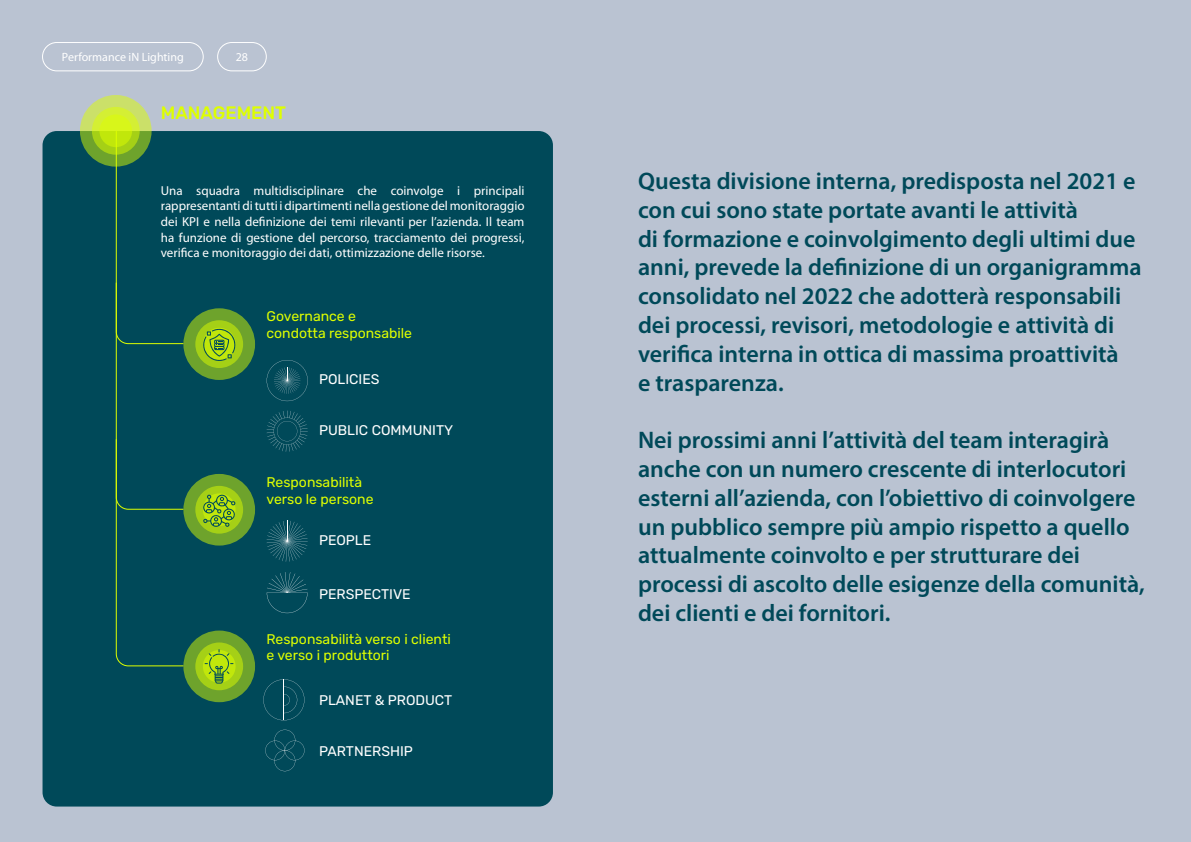
<style>
.page{position:relative;width:1191px;height:842px;background:#fff}
.page>*{position:absolute;margin:0;border:0;box-sizing:border-box;transform-origin:0 0}
.t1{font:600 24px/28.8px "Myriad Pro";color:#004959}
.t2{font:300 18px "Rubik";color:#deff00}
.t3{font:14px/16.8px "Rubik";color:#deff00}
.t4{font:14px "Rubik";color:#fff}
.t5{font:13px/15.6px "Myriad Pro";color:#fff;text-align:justify}
.t6{font:12px "Myriad Pro";color:#fff}
</style>
<div class="page">
<div style="left:0;top:0;width:595px;height:842px;background:#bac3d2"></div>
<div style="left:595px;top:0;width:596px;height:842px;background:#bac3d2"></div>
<div style="left:42px;top:42px;width:162px;height:29px;border:1px solid #fff;border-radius:14px"></div>
<div style="left:217px;top:42px;width:50px;height:29px;border:1px solid #fff;border-radius:14px"></div>
<div style="left:43px;top:131px;width:510px;height:675px;background:#004959;border-radius:14px"></div>
<svg style="left:80px;top:95px;width:72px;height:72px;background:#abcb55"></svg>
<svg style="left:92px;top:107px;width:48px;height:48px"></svg>
<div style="left:183px;top:308px;width:72px;height:72px;background:#6ea32c;border-radius:50%"></div>
<div style="left:195px;top:320px;width:48px;height:48px;background:#a5d016;border-radius:50%"></div>
<div style="left:183px;top:474px;width:72px;height:72px;background:#6ea32c;border-radius:50%"></div>
<svg style="left:195px;top:486px;width:48px;height:48px"></svg>
<div style="left:183px;top:630px;width:72px;height:72px;background:#6ea32c;border-radius:50%"></div>
<svg style="left:195px;top:642px;width:48px;height:48px"></svg>
<svg style="left:115px;top:130px;width:69px;height:537px"></svg>
<svg style="left:267px;top:411px;width:41px;height:41px"></svg>
<svg style="left:267px;top:360px;width:41px;height:41px"></svg>
<svg style="left:267px;top:521px;width:41px;height:41px"></svg>
<svg style="left:267px;top:572px;width:40px;height:41px"></svg>
<hr style="left:267px;top:593px;width:40px;height:1px;background:#fff">
<svg style="left:265px;top:730px;width:39px;height:41px"></svg>
<svg style="left:263px;top:679px;width:41px;height:41px"></svg>
<hr style="left:284px;top:679px;width:1px;height:41px;background:#fff">
<svg style="left:203px;top:329px;width:32px;height:32px"></svg>
<svg style="left:203px;top:495px;width:32px;height:32px"></svg>
<svg style="left:205px;top:649px;width:28px;height:34px"></svg>
<p class="t6" style="left:62px;top:50px;width:123px">Performance iN Lighting</p>
<p class="t6" style="left:236px;top:50px;width:14px">28</p>
<p class="t2" style="left:161px;top:103px;width:127px">MANAGEMENT</p>
<p class="t5" style="left:161px;top:182px;width:365px">Una squadra multidisciplinare che coinvolge i principali rappresentanti di tutti i dipartimenti nella gestione del monitoraggio dei KPI e nella definizione dei temi rilevanti per l’azienda. Il team ha funzione di gestione del percorso, tracciamento dei progressi, verifica e monitoraggio dei dati, ottimizzazione delle risorse.</p>
<p class="t3" style="left:266px;top:308px;width:147px">Governance e condotta responsabile</p>
<p class="t4" style="left:319px;top:371px;width:62px">POLICIES</p>
<p class="t4" style="left:319px;top:422px;width:136px">PUBLIC COMMUNITY</p>
<p class="t3" style="left:266px;top:474px;width:108px">Responsabilità verso le persone</p>
<p class="t4" style="left:319px;top:532px;width:54px">PEOPLE</p>
<p class="t4" style="left:319px;top:586px;width:93px">PERSPECTIVE</p>
<p class="t3" style="left:266px;top:631px;width:186px">Responsabilità verso i clienti e verso i produttori</p>
<p class="t4" style="left:319px;top:692px;width:135px">PLANET &amp; PRODUCT</p>
<p class="t4" style="left:319px;top:743px;width:95px">PARTNERSHIP</p>
<p class="t1" style="left:638px;top:166px;width:505px">Questa divisione interna, predisposta nel 2021 e con cui sono state portate avanti le attività<br>di formazione e coinvolgimento degli ultimi due anni, prevede la definizione di un organigramma consolidato nel 2022 che adotterà responsabili dei processi, revisori, metodologie e attività di verifica interna in ottica di massima proattività<br>e trasparenza.</p>
<p class="t1" style="left:638px;top:425px;width:508px">Nei prossimi anni l’attività del team interagirà anche con un numero crescente di interlocutori esterni all’azienda, con l’obiettivo di coinvolgere un pubblico sempre più ampio rispetto a quello attualmente coinvolto e per strutturare dei processi di ascolto delle esigenze della comunità, dei clienti e dei fornitori.</p>
</div>
